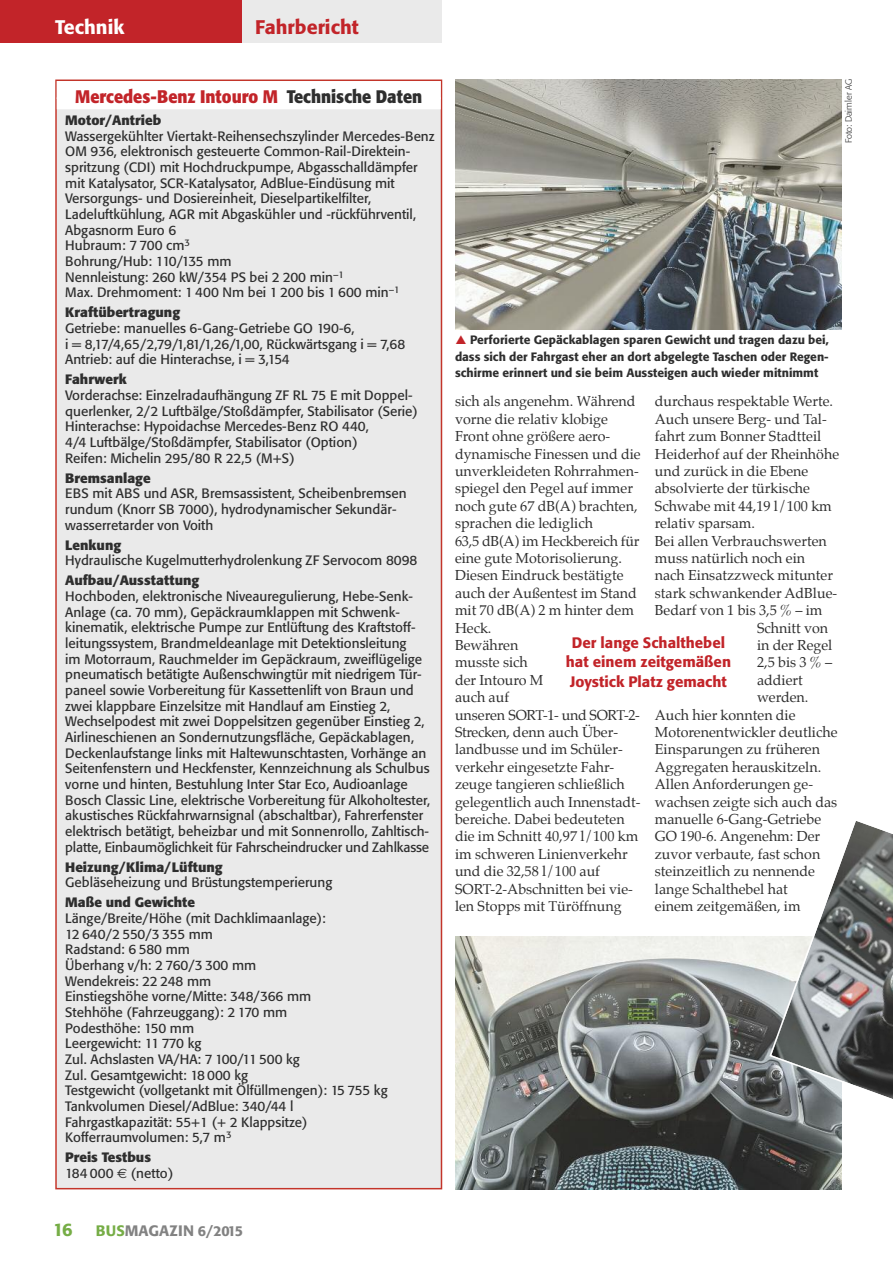
<style>
.page{position:relative;width:893px;height:1263px;background:#fff}
.page>*{position:absolute;margin:0;border:0;box-sizing:border-box;transform-origin:0 0}
.t1{font:500 19.5px "Formata BQ";color:#c22429}
.t2{font:500 19.5px "Formata BQ";color:#fff}
.t3{font:700 18px "Formata BQ";color:#c22429;scale:.9 1}
.t4{font:500 18px "Formata BQ";color:#76ad46}
.t5{font:500 15px/19.5px "Formata BQ";color:#c22429;text-align:center}
.t6{font:500 15px "Formata BQ";color:#828282}
.t7{font:14.25px/17.4px "Palatino";color:#2e2e2e}
.t8{font:13.5px/15.6px "Formata BQ";color:#2e2e2e}
.t9{font:700 13.5px "Formata BQ";color:#2e2e2e}
.t10{font:500 12px/16.5px "Formata BQ";color:#2e2e2e;text-align:justify}
.t11{font:300 9px "Formata BQ";color:#2e2e2e}
.s1{color:#2e2e2e}
.s2{font-weight:700}
.s3{font-family:"Euro Sans"}
.s4{color:#76ad46}
.s5{font-size:14.25px}
</style>
<div class="page">
<div style="left:0;top:0;width:242px;height:43px;background:#c22429"></div>
<div style="left:242px;top:0;width:200px;height:43px;background:#eaeaea"></div>
<div style="left:57px;top:81px;width:384px;height:1107px;background:#eaeaea"></div>
<div style="left:57px;top:81px;width:384px;height:18px;background:#fff"></div>
<div style="left:57px;top:97px;width:384px;height:12px;background:#fff"></div>
<img style="left:455px;top:80px;width:387px;height:249px">
<img style="left:455px;top:937px;width:387px;height:252px">
<svg style="left:768px;top:821px;width:125px;height:296px"></svg>
<h1 class="t2" style="left:55px;top:16px;width:71px">Technik</h1>
<h1 class="t1" style="left:255px;top:16px;width:105px">Fahrbericht</h1>
<h2 class="t3" style="left:75px;top:87px;width:387px">Mercedes-Benz Intouro M <span class="s1">Technische Daten</span></h2>
<p class="t9" style="left:65px;top:112px;width:97px">Motor/Antrieb</p>
<p class="t8" style="left:65px;top:128px;width:371px">Wassergekühlter Viertakt-Reihensechszylinder Mercedes-Benz OM 936, elektronisch gesteuerte Common-Rail-Direktein&shy;spritzung (CDI) mit Hochdruckpumpe, Abgasschalldämpfer mit Katalysator, SCR-Katalysator, AdBlue-Eindüsung mit Versorgungs- und Dosiereinheit, Dieselpartikelfilter, Ladeluftkühlung, AGR mit Abgaskühler und -rückführventil, Abgasnorm Euro 6<br>Hubraum: 7 700 cm<sup>3<br></sup>Bohrung/Hub: 110/135 mm<br>Nennleistung: 260 kW/354 PS bei 2 200 min<sup>–1<br></sup>Max. Drehmoment: 1 400 Nm bei 1 200 bis 1 600 min<sup>–1</sup></p>
<p class="t9" style="left:65px;top:305px;width:117px">Kraftübertragung</p>
<p class="t8" style="left:65px;top:321px;width:341px">Getriebe: manuelles 6-Gang-Getriebe GO 190-6,<br>i = 8,17/4,65/2,79/1,81/1,26/1,00, Rückwärtsgang i = 7,68<br>Antrieb: auf die Hinterachse, i = 3,154</p>
<p class="t9" style="left:65px;top:372px;width:63px">Fahrwerk</p>
<p class="t8" style="left:65px;top:388px;width:354px">Vorderachse: Einzelradaufhängung ZF RL 75 E mit Doppel&shy;querlenker, 2/2 Luftbälge/Stoßdämpfer, Stabilisator (Serie)<br>Hinterachse: Hypoidachse Mercedes-Benz RO 440,<br>4/4 Luftbälge/Stoßdämpfer, Stabilisator (Option)<br>Reifen: Michelin 295/80 R 22,5 (M+S)</p>
<p class="t9" style="left:65px;top:470px;width:87px">Bremsanlage</p>
<p class="t8" style="left:65px;top:486px;width:343px">EBS mit ABS und ASR, Bremsassistent, Scheibenbremsen rundum (Knorr SB 7000), hydrodynamischer Sekundär&shy;wasserretarder von Voith</p>
<p class="t9" style="left:65px;top:537px;width:58px">Lenkung</p>
<p class="t8" style="left:65px;top:553px;width:354px">Hydraulische Kugelmutterhydrolenkung ZF Servocom 8098</p>
<p class="t9" style="left:65px;top:573px;width:136px">Aufbau/Ausstattung</p>
<p class="t8" style="left:65px;top:589px;width:366px">Hochboden, elektronische Niveauregulierung, Hebe-Senk-Anlage (ca. 70 mm), Gepäckraumklappen mit Schwenk&shy;kinematik, elektrische Pumpe zur Entlüftung des Kraftstoff&shy;leitungssystem, Brandmeldeanlage mit Detektionsleitung<br>im Motorraum, Rauchmelder im Gepäckraum, zweiflügelige pneumatisch betätigte Außenschwingtür mit niedrigem Tür&shy;paneel sowie Vorbereitung für Kassettenlift von Braun und zwei klappbare Einzelsitze mit Handlauf am Einstieg 2, Wechselpodest mit zwei Doppelsitzen gegenüber Einstieg 2, Airlineschienen an Sondernutzungsfläche, Gepäckablagen, Deckenlaufstange links mit Haltewunschtasten, Vorhänge an Seitenfenstern und Heckfenster, Kennzeichnung als Schulbus vorne und hinten, Bestuhlung Inter Star Eco, Audioanlage Bosch Classic Line, elektrische Vorbereitung für Alkoholtester, akustisches Rückfahrwarnsignal (abschaltbar), Fahrerfenster elektrisch betätigt, beheizbar und mit Sonnenrollo, Zahltisch&shy;platte, Einbaumöglichkeit für Fahrscheindrucker und Zahlkasse</p>
<p class="t9" style="left:65px;top:859px;width:159px">Heizung/Klima/Lüftung</p>
<p class="t8" style="left:65px;top:875px;width:269px">Gebläseheizung und Brüstungstemperierung</p>
<p class="t9" style="left:65px;top:895px;width:131px">Maße und Gewichte</p>
<p class="t8" style="left:65px;top:911px;width:324px">Länge/Breite/Höhe (mit Dachklimaanlage):<br>12 640/2 550/3 355 mm<br>Radstand: 6 580 mm<br>Überhang v/h: 2 760/3 300 mm<br>Wendekreis: 22 248 mm<br>Einstiegshöhe vorne/Mitte: 348/366 mm<br>Stehhöhe (Fahrzeuggang): 2 170 mm<br>Podesthöhe: 150 mm<br>Leergewicht: 11 770 kg<br>Zul. Achslasten VA/HA: 7 100/11 500 kg<br>Zul. Gesamtgewicht: 18 000 kg<br>Testgewicht (vollgetankt mit Ölfüllmengen): 15 755 kg<br>Tankvolumen Diesel/AdBlue: 340/44 l<br>Fahrgastkapazität: 55+1 (+ 2 Klappsitze)<br>Kofferraumvolumen: 5,7 m<sup>3</sup></p>
<p class="t8" style="left:65px;top:1150px;width:110px"><span class="s2">Preis Testbus<br></span>184 000 <span class="s3">€</span> (netto)</p>
<h2 class="t4" style="left:53px;top:1219px;width:21px">16</h2>
<p class="t6" style="left:96px;top:1222px;width:149px"><span class="s4">BUS</span>MAGAZIN <span class="s5">6/2015</span></p>
<p class="t11" style="left:844px;top:143px;width:65px;rotate:-90deg">Foto: Daimler AG</p>
<p class="t10" style="left:455px;top:332px;width:375px;text-indent:15px">Perforierte Gepäckablagen sparen Gewicht und tragen dazu bei, dass sich der Fahrgast eher an dort abgelegte Taschen oder Regen&shy;schirme erinnert und sie beim Aussteigen auch wieder mitnimmt</p>
<p class="t7" style="left:455px;top:394px;width:187px">sich als angenehm. Während vorne die relativ klobige<br>Front ohne größere aero&shy;dynamische Finessen und die unverkleideten Rohrrahmen&shy;spiegel den Pegel auf immer noch gute 67 dB(A) brachten, sprachen die lediglich<br>63,5 dB(A) im Heckbereich für eine gute Motorisolierung.<br>Diesen Eindruck bestätigte auch der Außentest im Stand mit 70 dB(A) 2 m hinter dem<br>Heck.<br>Bewähren<br>musste sich<br>der Intouro M<br>auch auf<br>unseren SORT-1- und SORT-2-<br>Strecken, denn auch Über&shy;landbusse und im Schüler&shy;verkehr eingesetzte Fahr&shy;zeuge tangieren schließlich gelegentlich auch Innenstadt&shy;bereiche. Dabei bedeuteten die im Schnitt 40,97 l/100 km im schweren Linienverkehr und die 32,58 l/100 auf<br>SORT-2-Abschnitten bei vie&shy;len Stopps mit Türöffnung</p>
<p class="t7" style="left:655px;top:394px;width:180px">durchaus respektable Werte.</p>
<p class="t7" style="left:655px;top:411px;width:173px">Auch unsere Berg- und Tal-</p>
<p class="t7" style="left:655px;top:428px;width:168px">fahrt zum Bonner Stadtteil</p>
<p class="t7" style="left:655px;top:446px;width:186px">Heiderhof auf der Rheinhöhe</p>
<p class="t7" style="left:655px;top:463px;width:155px">und zurück in die Ebene</p>
<p class="t7" style="left:655px;top:481px;width:157px">absolvierte der türkische</p>
<p class="t7" style="left:655px;top:498px;width:179px">Schwabe mit 44,19 l/100 km</p>
<p class="t7" style="left:655px;top:515px;width:102px">relativ sparsam.</p>
<p class="t7" style="left:655px;top:533px;width:173px">Bei allen Verbrauchswerten</p>
<p class="t7" style="left:655px;top:550px;width:152px">muss natürlich noch ein</p>
<p class="t7" style="left:655px;top:568px;width:180px">nach Einsatzzweck mitunter</p>
<p class="t7" style="left:655px;top:585px;width:184px">stark schwankender AdBlue-</p>
<p class="t7" style="left:655px;top:602px;width:169px">Bedarf von 1 bis 3,5 % – im</p>
<p class="t7" style="left:757px;top:620px;width:73px">Schnitt von</p>
<p class="t7" style="left:757px;top:637px;width:77px">in der Regel</p>
<p class="t7" style="left:757px;top:655px;width:77px">2,5 bis 3 % –</p>
<p class="t7" style="left:757px;top:672px;width:47px">addiert</p>
<p class="t7" style="left:757px;top:689px;width:53px">werden.</p>
<p class="t7" style="left:655px;top:707px;width:142px">Auch hier konnten die</p>
<p class="t7" style="left:655px;top:724px;width:184px">Motorenentwickler deutliche</p>
<p class="t7" style="left:655px;top:742px;width:167px">Einsparungen zu früheren</p>
<p class="t7" style="left:655px;top:759px;width:168px">Aggregaten herauskitzeln.</p>
<p class="t7" style="left:655px;top:776px;width:160px">Allen Anforderungen ge-</p>
<p class="t7" style="left:655px;top:794px;width:184px">wachsen zeigte sich auch das</p>
<p class="t7" style="left:655px;top:811px;width:168px">manuelle 6-Gang-Getriebe</p>
<p class="t7" style="left:655px;top:829px;width:167px">GO 190-6. Angenehm: Der</p>
<p class="t7" style="left:655px;top:846px;width:167px">zuvor verbaute, fast schon</p>
<p class="t7" style="left:655px;top:863px;width:162px">steinzeitlich zu nennende</p>
<p class="t7" style="left:655px;top:881px;width:134px">lange Schalthebel hat</p>
<p class="t7" style="left:655px;top:898px;width:147px">einem zeitgemäßen, im</p>
<p class="t5" style="left:566px;top:633px;width:167px">Der lange Schalthebel hat einem zeitgemäßen<br>Joystick Platz gemacht</p>
</div>
